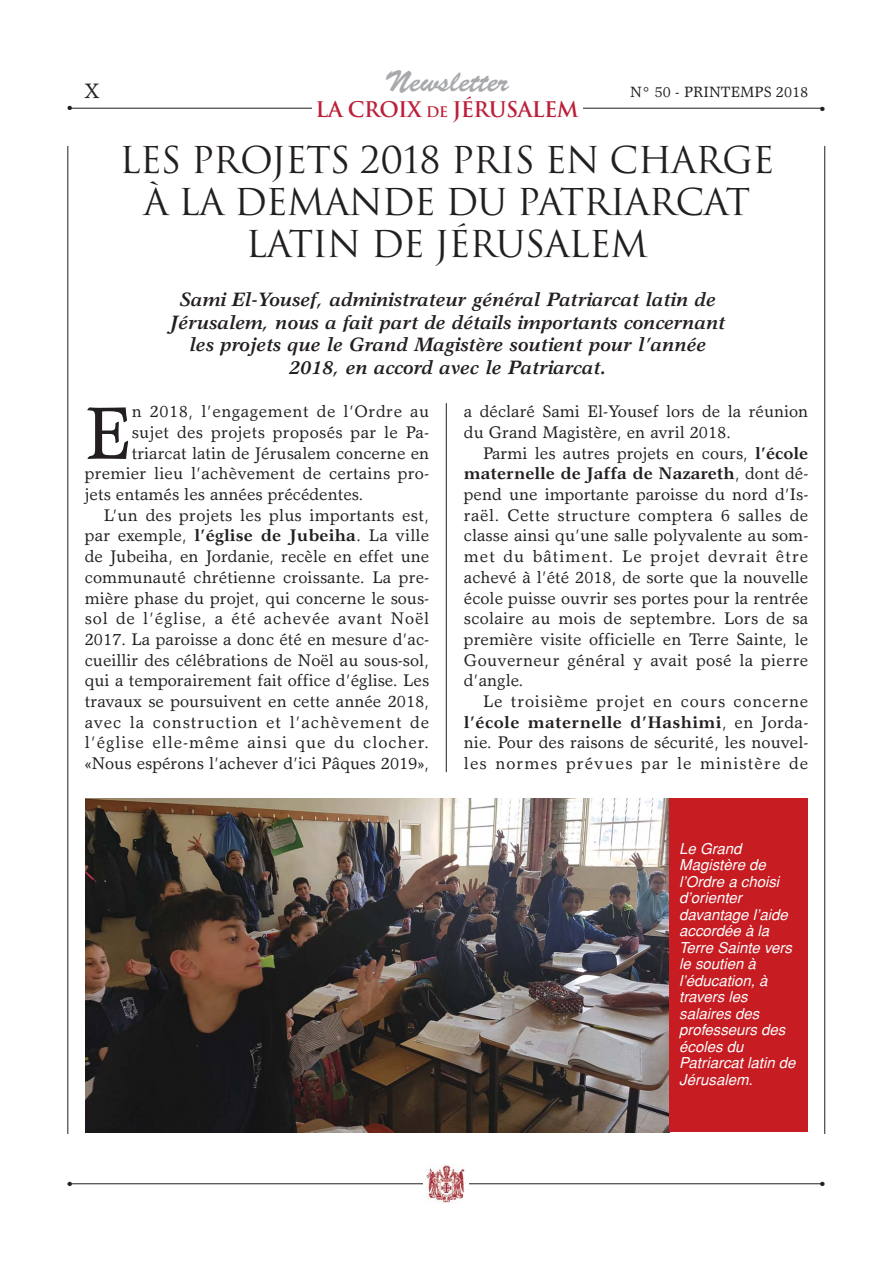
<style>
.page{position:relative;width:893px;height:1263px;background:#fff}
.page>*{position:absolute;margin:0;border:0;box-sizing:border-box;transform-origin:0 0}
.t1{font:74.55px "Garth Graphic";color:#231f20}
.t2{font:36px/42px "Trajan";letter-spacing:-.025em;color:#231f20;text-align:center}
.t3{font:30px "Brush Script";color:#a7a9ac}
.t4{font:700 21px "Trajan";letter-spacing:-.025em;color:#bc1f39}
.t5{font:21px "Garth Graphic";color:#231f20}
.t6{font:italic 700 19.5px/22.5px "Garth Graphic";color:#231f20;text-align:center}
.t7{font:16.95px/20.7px "Garth Graphic";color:#231f20;text-align:justify}
.t8{font:16.95px "Garth Graphic";letter-spacing:.055em;color:#231f20}
.t9{font:16.95px "Garth Graphic";letter-spacing:.045em;color:#231f20}
.t10{font:16.95px "Garth Graphic";letter-spacing:.02em;color:#231f20}
.t11{font:16.95px "Garth Graphic";letter-spacing:.03em;color:#231f20}
.t12{font:italic 15px/16.5px "Helvetica";color:#fff}
.t13{font:15px "Garth Graphic";color:#231f20}
.t14{font:6px "Zapf Dingbats";color:#231f20}
.s1{font-size:14.25px}
.s2{font-weight:700}
</style>
<div class="page">
<hr style="left:68px;top:146px;width:1px;height:988px;background:#231f20">
<hr style="left:824px;top:146px;width:1px;height:988px;background:#231f20">
<hr style="left:446px;top:403px;width:1px;height:369px;background:#231f20">
<hr style="left:69px;top:1183px;width:754px;height:1px;background:#231f20">
<hr style="left:69px;top:108px;width:754px;height:1px;background:#231f20">
<div style="left:312px;top:101px;width:270px;height:24px;background:#fff"></div>
<div style="left:423px;top:1164px;width:45px;height:41px;background:#fff"></div>
<img style="left:426px;top:1164px;width:39px;height:39px">
<img style="left:85px;top:798px;width:584px;height:334px">
<div style="left:669px;top:798px;width:139px;height:334px;background:#c61c22"></div>
<h3 class="t3" style="left:385px;top:73px;width:125px">Newsletter</h3>
<p class="t5" style="left:84px;top:83px;width:17px">X</p>
<p class="t13" style="left:630px;top:87px;width:179px">N° 50 - PRINTEMPS 2018</p>
<p class="t4" style="left:315px;top:97px;width:265px">LA CROIX <span class="s1">DE</span> JÉRUSALEM</p>
<h2 class="t2" style="left:119px;top:140px;width:656px">LES PROJETS 2018 PRIS EN CHARGE<br>À LA DEMANDE DU PATRIARCAT<br>LATIN DE JÉRUSALEM</h2>
<p class="t14" style="left:68px;top:105px;width:6px">●</p>
<p class="t14" style="left:820px;top:106px;width:6px">●</p>
<p class="t6" style="left:170px;top:290px;width:557px">Sami El-Yousef, administrateur général Patriarcat latin de Jérusalem, nous a fait part de détails importants concernant les projets que le Grand Magistère soutient pour l’année 2018, en accord avec le Patriarcat.</p>
<h1 class="t1" style="left:85px;top:405px;width:48px">E</h1>
<p class="t11" style="left:132px;top:405px;width:299px">n 2018, l’engagement de l’Ordre au</p>
<p class="t10" style="left:132px;top:426px;width:299px">sujet des projets proposés par le Pa-</p>
<p class="t7" style="left:132px;top:444px;width:299px">triarcat latin de Jérusalem concerne en</p>
<p class="t7" style="left:85px;top:465px;width:346px">premier lieu l’achèvement de certains pro-</p>
<p class="t7" style="left:85px;top:486px;width:280px">jets entamés les années précédentes.</p>
<p class="t7" style="left:104px;top:506px;width:327px">L’un des projets les plus importants est,</p>
<p class="t7" style="left:85px;top:527px;width:346px">par exemple, <span class="s2">l’église de Jubeiha</span>. La ville</p>
<p class="t7" style="left:85px;top:548px;width:346px">de Jubeiha, en Jordanie, recèle en effet une</p>
<p class="t7" style="left:85px;top:568px;width:346px">communauté chrétienne croissante. La pre-</p>
<p class="t7" style="left:85px;top:589px;width:346px">mière phase du projet, qui concerne le sous-</p>
<p class="t9" style="left:85px;top:612px;width:346px">sol de l’église, a été achevée avant Noël</p>
<p class="t7" style="left:85px;top:630px;width:346px">2017. La paroisse a donc été en mesure d’ac-</p>
<p class="t7" style="left:85px;top:651px;width:346px">cueillir des célébrations de Noël au sous-sol,</p>
<p class="t7" style="left:85px;top:672px;width:346px">qui a temporairement fait office d’église. Les</p>
<p class="t7" style="left:85px;top:693px;width:346px">travaux se poursuivent en cette année 2018,</p>
<p class="t8" style="left:85px;top:715px;width:346px">avec la construction et l’achèvement de</p>
<p class="t8" style="left:85px;top:736px;width:346px">l’église elle-même ainsi que du clocher.</p>
<p class="t7" style="left:85px;top:755px;width:346px">«Nous espérons l’achever d’ici Pâques 2019»,</p>
<p class="t7" style="left:464px;top:403px;width:346px">a déclaré Sami El-Yousef lors de la réunion du Grand Magistère, en avril 2018.</p>
<p class="t7" style="left:464px;top:444px;width:346px;text-indent:19px">Parmi les autres projets en cours, <span class="s2">l’école maternelle de Jaffa de Nazareth</span>, dont dé&shy;pend une importante paroisse du nord d’Is&shy;raël. Cette structure comptera 6 salles de classe ainsi qu’une salle polyvalente au som&shy;met du bâtiment. Le projet devrait être achevé à l’été 2018, de sorte que la nouvelle école puisse ouvrir ses portes pour la rentrée scolaire au mois de septembre. Lors de sa première visite officielle en Terre Sainte, le Gouverneur général y avait posé la pierre d’angle.</p>
<p class="t7" style="left:464px;top:693px;width:346px;text-indent:19px">Le troisième projet en cours concerne <span class="s2">l’école maternelle d’Hashimi</span>, en Jorda&shy;nie. Pour des raisons de sécurité, les nouvel&shy;les normes prévues par le ministère de</p>
<p class="t12" style="left:679px;top:841px;width:121px">Le Grand<br>Magistère de l’Ordre a choisi d’orienter davantage l’aide accordée à la<br>Terre Sainte vers le soutien à l’éducation, à travers les salaires des professeurs des écoles du<br>Patriarcat latin de<br>Jérusalem.</p>
<p class="t14" style="left:68px;top:1181px;width:6px">●</p>
<p class="t14" style="left:820px;top:1181px;width:6px">●</p>
</div>
